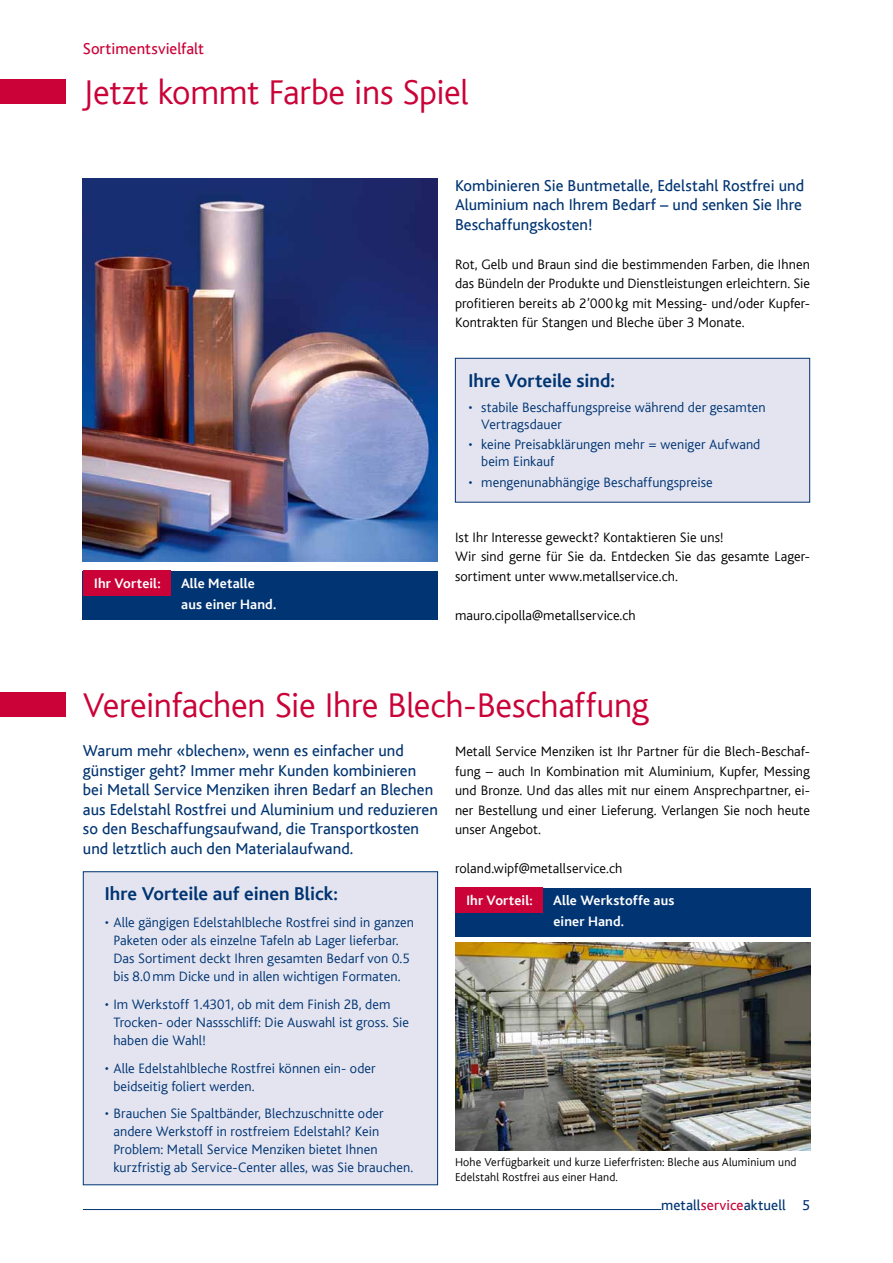
<style>
.page{position:relative;width:893px;height:1263px;background:#fff}
.page>*{position:absolute;margin:0;border:0;box-sizing:border-box;transform-origin:0 0}
.t1{font:300 36px "Kl Bliss";letter-spacing:-.005em;color:#ca0237}
.t2{font:700 19.5px "Kl Bliss";letter-spacing:-.005em;color:#003472}
.t3{font:16.5px/19.5px "Kl Bliss";color:#003472}
.t4{font:16.5px "Kl Bliss";letter-spacing:.005em;color:#ca0237}
.t5{font:15px "Kl Bliss";letter-spacing:.005em;color:#003472}
.t6{font:300 14.25px/18px "Kl Bliss";letter-spacing:.005em;color:#003472}
.t7{font:300 14.25px/19.5px "Kl Bliss";letter-spacing:.005em;color:#000;text-align:justify}
.t8{font:700 14.25px/21px "Kl Bliss";letter-spacing:.01em;color:#fff}
.t9{font:300 12px/15px "Kl Bliss";letter-spacing:.01em;color:#000}
.s1{color:#ca0237}
</style>
<div class="page">
<hr style="left:83px;top:1209px;width:578px;height:1px;background:#003472">
<div style="left:0;top:79px;width:66px;height:25px;background:#ca0237"></div>
<div style="left:0;top:692px;width:66px;height:25px;background:#ca0237"></div>
<div style="left:455px;top:358px;width:355px;height:144px;background:#e3e4f0"></div>
<div style="left:455px;top:358px;width:355px;height:145px;border:1px solid #003472"></div>
<div style="left:83px;top:872px;width:355px;height:313px;background:#e3e4f0"></div>
<div style="left:83px;top:871px;width:355px;height:314px;border:1px solid #003472"></div>
<div style="left:83px;top:571px;width:355px;height:49px;background:#003472"></div>
<div style="left:83px;top:571px;width:87px;height:25px;background:#ca0237"></div>
<div style="left:455px;top:888px;width:355px;height:48px;background:#003472"></div>
<div style="left:455px;top:888px;width:87px;height:25px;background:#ca0237"></div>
<img style="left:455px;top:942px;width:356px;height:208px">
<img style="left:83px;top:179px;width:354px;height:382px">
<p class="t4" style="left:83px;top:40px;width:122px">Sortimentsvielfalt</p>
<h1 class="t1" style="left:83px;top:73px;width:387px">Jetzt kommt Farbe ins Spiel</h1>
<p class="t3" style="left:455px;top:176px;width:351px">Kombinieren Sie Buntmetalle, Edelstahl Rostfrei und<br>Aluminium nach Ihrem Bedarf – und senken Sie Ihre<br>Beschaffungskosten!</p>
<p class="t7" style="left:455px;top:254px;width:356px">Rot, Gelb und Braun sind die bestimmenden Farben, die Ihnen das Bündeln der Produkte und Dienstleistungen erleichtern. Sie profitieren bereits ab 2’000kg mit Messing- und/oder Kupfer-Kontrakten für Stangen und Bleche über 3 Monate.</p>
<p class="t8" style="left:94px;top:573px;width:68px">Ihr Vorteil:</p>
<p class="t8" style="left:181px;top:573px;width:97px">Alle Metalle aus einer Hand.</p>
<h2 class="t2" style="left:468px;top:370px;width:148px">Ihre Vorteile sind:</h2>
<p class="t6" style="left:481px;top:399px;width:286px;line-height:16.5px;text-indent:-13px">• stabile Beschaffungspreise während der gesamten<br>Vertragsdauer</p>
<p class="t6" style="left:481px;top:437px;width:281px;line-height:16.5px;text-indent:-13px">• keine Preisabklärungen mehr = weniger Aufwand beim Einkauf</p>
<p class="t6" style="left:468px;top:473px;width:246px">• mengenunabhängige Beschaffungspreise</p>
<p class="t7" style="left:455px;top:527px;width:355px;text-align:left">Ist Ihr Interesse geweckt? Kontaktieren Sie uns!<br>Wir sind gerne für Sie da. Entdecken Sie das gesamte Lager&shy;sortiment unter www.metallservice.ch.</p>
<p class="t7" style="left:455px;top:605px;width:182px">mauro.cipolla@metallservice.ch</p>
<h1 class="t1" style="left:83px;top:686px;width:567px">Vereinfachen Sie Ihre Blech-Beschaffung</h1>
<p class="t3" style="left:83px;top:741px;width:356px">Warum mehr «blechen», wenn es einfacher und günstiger geht? Immer mehr Kunden kombinieren bei Metall Service Menziken ihren Bedarf an Blechen aus Edelstahl Rostfrei und Aluminium und reduzieren so den Beschaffungsaufwand, die Transportkosten und letztlich auch den Materialaufwand.</p>
<h2 class="t2" style="left:105px;top:884px;width:235px">Ihre Vorteile auf einen Blick:</h2>
<p class="t6" style="left:105px;top:913px;width:311px;text-align:center">• Alle gängigen Edelstahlbleche Rostfrei sind in ganzen Paketen oder als einzelne Tafeln ab Lager lieferbar.<br>Das Sortiment deckt Ihren gesamten Bedarf von 0.5 bis 8.0mm Dicke und in allen wichtigen Formaten.</p>
<p class="t6" style="left:113px;top:995px;width:297px;text-indent:-9px">• Im Werkstoff 1.4301, ob mit dem Finish 2B, dem<br>Trocken- oder Nassschliff: Die Auswahl ist gross. Sie haben die Wahl!</p>
<p class="t6" style="left:113px;top:1059px;width:264px;text-indent:-9px">• Alle Edelstahlbleche Rostfrei können ein- oder beidseitig foliert werden.</p>
<p class="t6" style="left:113px;top:1105px;width:301px;text-indent:-9px">• Brauchen Sie Spaltbänder, Blechzuschnitte oder andere Werkstoff in rostfreiem Edelstahl? Kein Problem: Metall Service Menziken bietet Ihnen kurzfristig ab Service-Center alles, was Sie brauchen.</p>
<p class="t7" style="left:455px;top:742px;width:357px">Metall Service Menziken ist Ihr Partner für die Blech-Beschaf&shy;fung – auch In Kombination mit Aluminium, Kupfer, Messing und Bronze. Und das alles mit nur einem Ansprechpartner, ei&shy;ner Bestellung und einer Lieferung. Verlangen Sie noch heute unser Angebot.</p>
<p class="t7" style="left:455px;top:859px;width:169px">roland.wipf@metallservice.ch</p>
<p class="t8" style="left:466px;top:890px;width:68px">Ihr Vorteil:</p>
<p class="t8" style="left:553px;top:890px;width:123px">Alle Werkstoffe aus einer Hand.</p>
<p class="t9" style="left:455px;top:1154px;width:343px">Hohe Verfügbarkeit und kurze Lieferfristen: Bleche aus Aluminium und<br>Edelstahl Rostfrei aus einer Hand.</p>
<p class="t5" style="left:661px;top:1197px;width:150px">metall<span class="s1">service</span>aktuell 5</p>
</div>
